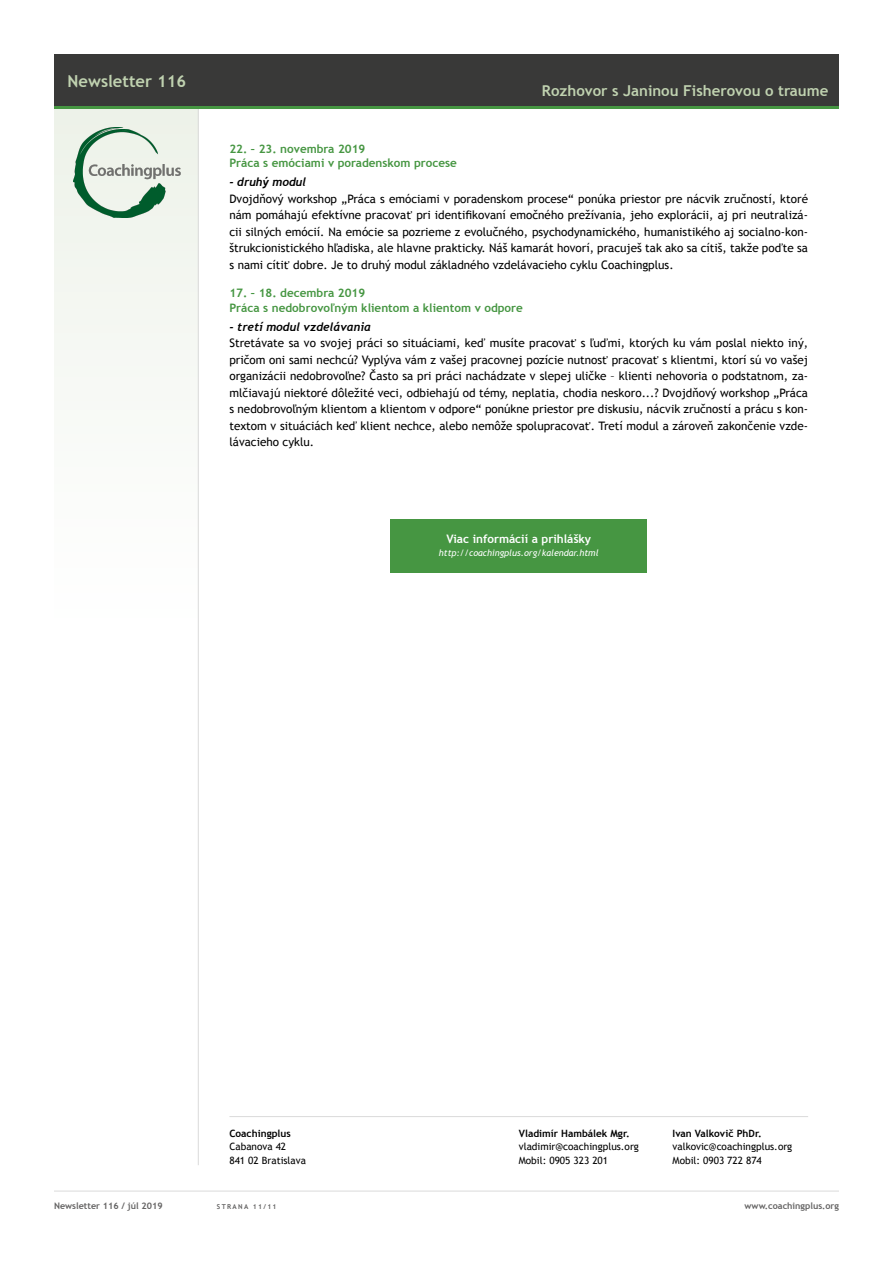
<style>
.page{position:relative;width:893px;height:1263px;background:#fff}
.page>*{position:absolute;margin:0;border:0;box-sizing:border-box;transform-origin:0 0}
.t1{font:700 16.5px "Trebuchet MS";color:#c0d2b0}
.t2{font:700 15px "Trebuchet MS";color:#c0d2b0}
.t3{font:11.7px/16.5px "Trebuchet MS";color:#000;text-align:justify}
.t4{font:700 11.7px/14.1px "Trebuchet MS";color:#469642}
.t5{font:italic 700 11.7px "Trebuchet";color:#000}
.t6{font:700 11.7px "Trebuchet MS";color:#fff}
.t7{font:10.05px/13.5px "Trebuchet MS";color:#000}
.t8{font:700 10.05px "Trebuchet MS";color:#000}
.t9{font:700 9px "Trebuchet MS";color:#646363}
.t10{font:italic 9px "Trebuchet MS";color:#fff}
.t11{font:700 6.75px "Trebuchet MS";letter-spacing:.2em;color:#646363}
</style>
<div class="page">
<div style="left:54px;top:106px;width:145px;height:525px;background:#f7f9f6"></div>
<hr style="left:54px;top:1191px;width:785px;height:1px;background:#dadada">
<hr style="left:198px;top:108px;width:1px;height:1057px;background:#dadada">
<div style="left:54px;top:54px;width:785px;height:53px;background:#393938"></div>
<hr style="left:54px;top:106px;width:785px;height:3px;background:#469642">
<img style="left:74px;top:127px;width:106px;height:91px">
<hr style="left:229px;top:1116px;width:579px;height:1px;background:#dadada">
<div style="left:390px;top:519px;width:257px;height:53px;background:#469642"></div>
<h1 class="t1" style="left:68px;top:70px;width:120px">Newsletter 116</h1>
<p class="t2" style="left:542px;top:81px;width:288px">Rozhovor s Janinou Fisherovou o traume</p>
<p class="t4" style="left:229px;top:142px;width:229px">22. – 23. novembra 2019<br>Práca s emóciami v poradenskom procese</p>
<p class="t5" style="left:229px;top:175px;width:78px">- druhý modul</p>
<p class="t3" style="left:229px;top:190px;width:580px">Dvojdňový workshop „Práca s emóciami v poradenskom procese“ ponúka priestor pre nácvik zručností, ktoré nám pomáhajú efektívne pracovať pri identifikovaní emočného prežívania, jeho explorácii, aj pri neutralizá&shy;cii silných emócií. Na emócie sa pozrieme z evolučného, psychodynamického, humanistikého aj socialno-kon&shy;štrukcionistického hľadiska, ale hlavne prakticky. Náš kamarát hovorí, pracuješ tak ako sa cítiš, takže poďte sa s nami cítiť dobre. Je to druhý modul základného vzdelávacieho cyklu Coachingplus.</p>
<p class="t4" style="left:229px;top:286px;width:295px">17. – 18. decembra 2019<br>Práca s nedobrovoľným klientom a klientom v odpore</p>
<p class="t5" style="left:229px;top:319px;width:143px">- tretí modul vzdelávania</p>
<p class="t3" style="left:229px;top:335px;width:580px">Stretávate sa vo svojej práci so situáciami, keď musíte pracovať s ľuďmi, ktorých ku vám poslal niekto iný, pričom oni sami nechcú? Vyplýva vám z vašej pracovnej pozície nutnosť pracovať s klientmi, ktorí sú vo vašej organizácii nedobrovoľne? Často sa pri práci nachádzate v slepej uličke – klienti nehovoria o podstatnom, za&shy;mlčiavajú niektoré dôležité veci, odbiehajú od témy, neplatia, chodia neskoro...? Dvojdňový workshop „Práca s nedobrovoľným klientom a klientom v odpore“ ponúkne priestor pre diskusiu, nácvik zručností a prácu s kon&shy;textom v situáciách keď klient nechce, alebo nemôže spolupracovať. Tretí modul a zároveň zakončenie vzde&shy;lávacieho cyklu.</p>
<p class="t6" style="left:446px;top:532px;width:146px">Viac informácií a prihlášky</p>
<p class="t10" style="left:439px;top:548px;width:161px">http://coachingplus.org/kalendar.html</p>
<p class="t8" style="left:229px;top:1127px;width:63px">Coachingplus</p>
<p class="t7" style="left:229px;top:1140px;width:78px">Cabanova 42<br>841 02 Bratislava</p>
<p class="t8" style="left:519px;top:1127px;width:113px">Vladimír Hambálek Mgr.</p>
<p class="t7" style="left:519px;top:1140px;width:122px">vladimir@coachingplus.org<br>Mobil: 0905 323 201</p>
<p class="t8" style="left:672px;top:1127px;width:91px">Ivan Valkovič PhDr.</p>
<p class="t7" style="left:672px;top:1140px;width:121px">valkovic@coachingplus.org<br>Mobil: 0903 722 874</p>
<p class="t9" style="left:54px;top:1200px;width:110px">Newsletter 116 / júl 2019</p>
<p class="t11" style="left:217px;top:1202px;width:61px">STRANA 11/11</p>
<p class="t9" style="left:745px;top:1200px;width:96px">www.coachingplus.org</p>
</div>
